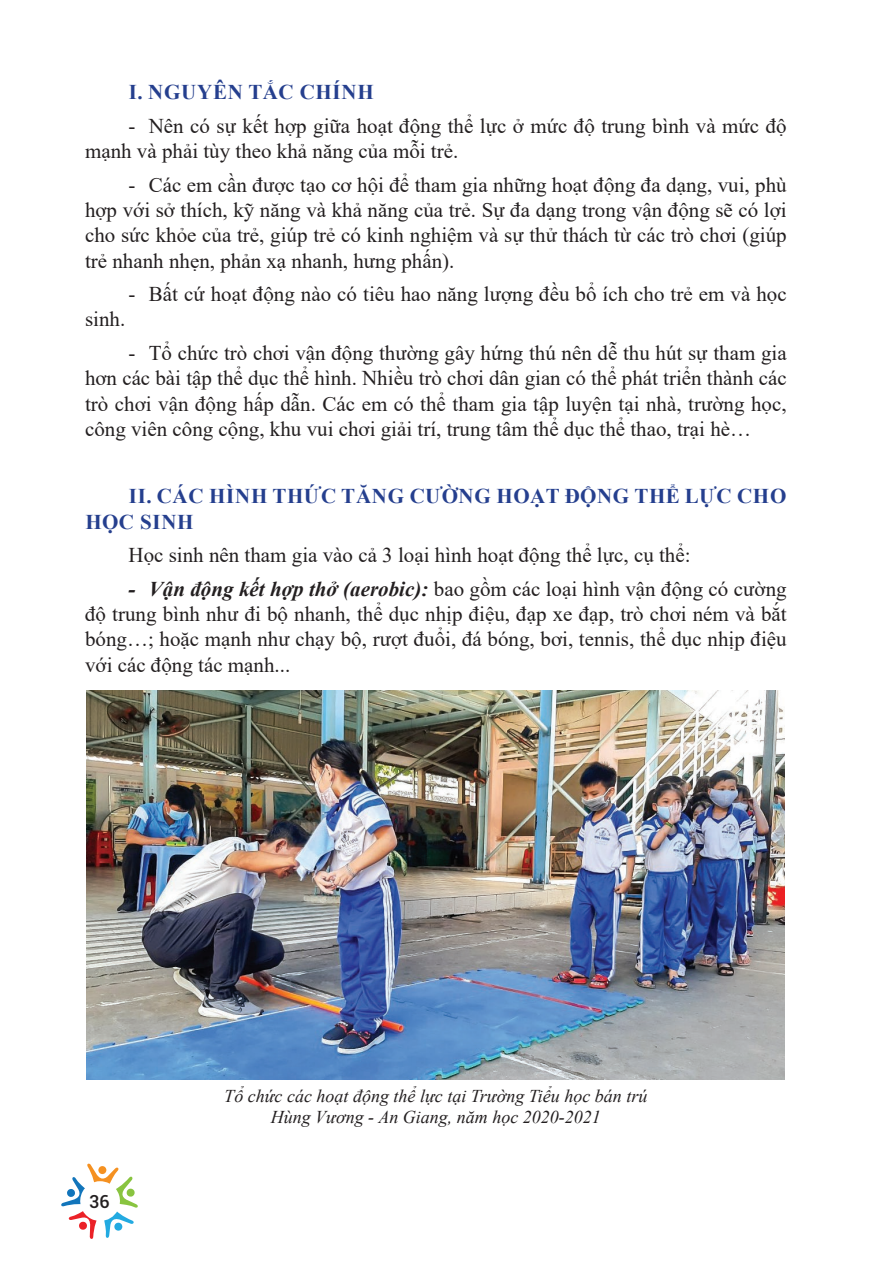
<style>
.page{position:relative;width:893px;height:1263px;background:#fff}
.page>*{position:absolute;margin:0;border:0;box-sizing:border-box;transform-origin:0 0}
.t1{font:21px/25.2px "Times New Roman";color:#231f20;text-align:justify}
.t2{font:700 21px/25.5px "Times New Roman";letter-spacing:.035em;color:#253f8e}
.t3{font:italic 18px/21.6px "Times New Roman";color:#231f20;text-align:center}
.t4{font:500 18px "Roboto";color:#231f20}
.s1{font-weight:700;font-style:italic}
</style>
<div class="page">
<svg style="left:61px;top:1163px;width:77px;height:76px"></svg>
<img style="left:86px;top:691px;width:698px;height:389px">
<p class="t2" style="left:129px;top:79px;width:246px">I. NGUYÊN TẮC CHÍNH</p>
<p class="t1" style="left:85px;top:113px;width:703px;text-indent:43px">- Nên có sự kết hợp giữa hoạt động thể lực ở mức độ trung bình và mức độ mạnh và phải tùy theo khả năng của mỗi trẻ.</p>
<p class="t1" style="left:85px;top:172px;width:703px;text-indent:43px">- Các em cần được tạo cơ hội để tham gia những hoạt động đa dạng, vui, phù hợp với sở thích, kỹ năng và khả năng của trẻ. Sự đa dạng trong vận động sẽ có lợi cho sức khỏe của trẻ, giúp trẻ có kinh nghiệm và sự thử thách từ các trò chơi (giúp trẻ nhanh nhẹn, phản xạ nhanh, hưng phấn).</p>
<p class="t1" style="left:129px;top:281px;width:660px">- Bất cứ hoạt động nào có tiêu hao năng lượng đều bổ ích cho trẻ em và học</p>
<p class="t1" style="left:85px;top:306px;width:42px">sinh.</p>
<p class="t1" style="left:85px;top:340px;width:703px;text-indent:43px">- Tổ chức trò chơi vận động thường gây hứng thú nên dễ thu hút sự tham gia hơn các bài tập thể dục thể hình. Nhiều trò chơi dân gian có thể phát triển thành các trò chơi vận động hấp dẫn. Các em có thể tham gia tập luyện tại nhà, trường học, công viên công cộng, khu vui chơi giải trí, trung tâm thể dục thể thao, trại hè…</p>
<p class="t2" style="left:85px;top:483px;width:702px;text-indent:43px">II. CÁC HÌNH THỨC TĂNG CƯỜNG HOẠT ĐỘNG THỂ LỰC CHO<br>HỌC SINH</p>
<p class="t1" style="left:129px;top:542px;width:563px">Học sinh nên tham gia vào cả 3 loại hình hoạt động thể lực, cụ thể:</p>
<p class="t1" style="left:85px;top:576px;width:703px;text-indent:43px"><span class="s1">- Vận động kết hợp thở (aerobic):</span> bao gồm các loại hình vận động có cường độ trung bình như đi bộ nhanh, thể dục nhịp điệu, đạp xe đạp, trò chơi ném và bắt bóng…; hoặc mạnh như chạy bộ, rượt đuổi, đá bóng, bơi, tennis, thể dục nhịp điệu với các động tác mạnh...</p>
<p class="t4" style="left:89px;top:1188px;width:22px">36</p>
<p class="t3" style="left:224px;top:1084px;width:425px">Tổ chức các hoạt động thể lực tại Trường Tiểu học bán trú<br>Hùng Vương - An Giang, năm học 2020-2021</p>
</div>
